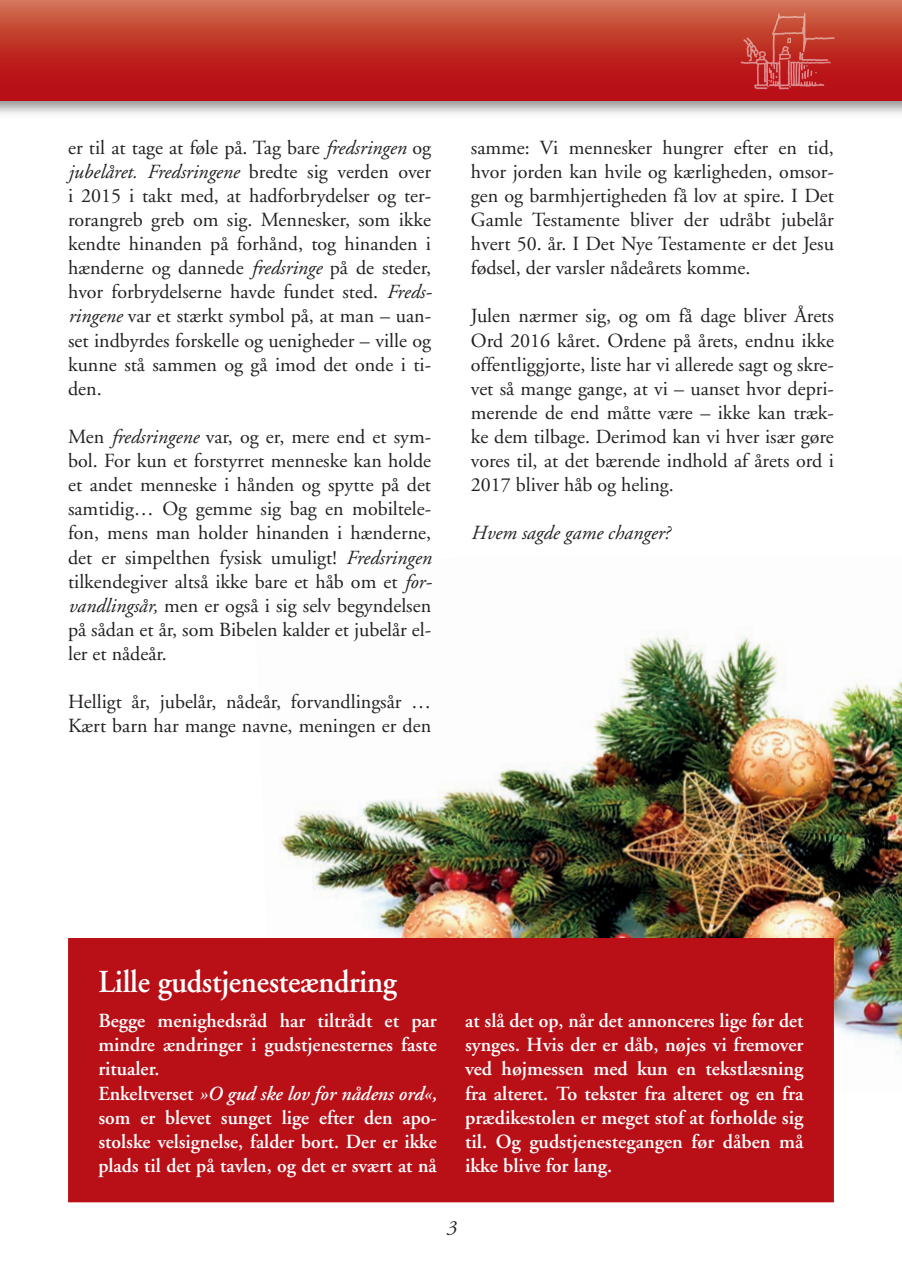
<style>
.page{position:relative;width:902px;height:1265px;background:#fff}
.page>*{position:absolute;margin:0;border:0;box-sizing:border-box;transform-origin:0 0}
.t1{font:600 32px "Adobe Garamond";letter-spacing:-.01em;color:#fff;scale:.94 1}
.t2{font:20px/24px "Adobe Garamond";color:#231f20;text-align:justify}
.t3{font:600 20px/24px "Adobe Garamond";color:#fff}
.t4{font:italic 20px "Adobe Garamond";color:#231f20}
.s1{font-style:italic}
</style>
<div class="page">
<img style="left:279px;top:630px;width:622px;height:482px">
<div style="left:0;top:0;width:901px;height:119px;background:#231f20;opacity:.5"></div>
<svg style="left:0;top:0;width:901px;height:101px"></svg>
<img style="left:728px;top:3px;width:121px;height:95px">
<div style="left:69px;top:938px;width:763px;height:263px;background:#b90f17"></div>
<div style="left:68px;top:937px;width:765px;height:265px;border:2px solid #b90f17"></div>
<p class="t2" style="left:68px;top:136px;width:365px">er til at tage at føle på. Tag bare <span class="s1">fredsringen</span> og <span class="s1">jubelåret. Fredsringene</span> bredte sig verden over i 2015 i takt med, at hadforbrydelser og ter&shy;rorangreb greb om sig. Mennesker, som ikke kendte hinanden på forhånd, tog hinanden i hænderne og dannede <span class="s1">fredsringe</span> på de steder, hvor forbrydelserne havde fundet sted. <span class="s1">Freds&shy;ringene</span> var et stærkt symbol på, at man – uan&shy;set indbyrdes forskelle og uenigheder – ville og kunne stå sammen og gå imod det onde i ti&shy;den.</p>
<p class="t2" style="left:68px;top:425px;width:365px">Men <span class="s1">fredsringene</span> var, og er, mere end et sym&shy;bol. For kun et forstyrret menneske kan holde et andet menneske i hånden og spytte på det samtidig… Og gemme sig bag en mobiltele&shy;fon, mens man holder hinanden i hænderne, det er simpelthen fysisk umuligt! <span class="s1">Fredsringen </span>tilkendegiver altså ikke bare et håb om et <span class="s1">for&shy;vandlingsår,</span> men er også i sig selv begyndelsen på sådan et år, som Bibelen kalder et jubelår el&shy;ler et nådeår.</p>
<p class="t2" style="left:68px;top:690px;width:364px">Helligt år, jubelår, nådeår, forvandlingsår …<br>Kært barn har mange navne, meningen er den</p>
<p class="t2" style="left:471px;top:136px;width:364px">samme: Vi mennesker hungrer efter en tid, hvor jorden kan hvile og kærligheden, omsor&shy;gen og barmhjertigheden få lov at spire. I Det Gamle Testamente bliver der udråbt jubelår hvert 50. år. I Det Nye Testamente er det Jesu fødsel, der varsler nådeårets komme.</p>
<p class="t2" style="left:471px;top:304px;width:364px">Julen nærmer sig, og om få dage bliver Årets Ord 2016 kåret. Ordene på årets, endnu ikke offentliggjorte, liste har vi allerede sagt og skre&shy;vet så mange gange, at vi – uanset hvor depri&shy;merende de end måtte være – ikke kan træk&shy;ke dem tilbage. Derimod kan vi hver især gøre vores til, at det bærende indhold af årets ord i 2017 bliver håb og heling.</p>
<p class="t4" style="left:471px;top:522px;width:200px">Hvem sagde game changer?</p>
<h1 class="t1" style="left:98px;top:963px;width:319px">Lille gudstjenesteændring</h1>
<p class="t3" style="left:98px;top:1009px;width:340px">Begge menighedsråd har tiltrådt et par mindre ændringer i gudstjenesternes faste ritualer.<br>Enkeltverset <span class="s1">»O gud ske lov for nådens ord«, </span>som er blevet sunget lige efter den apo&shy;stolske velsignelse, falder bort. Der er ikke plads til det på tavlen, og det er svært at nå</p>
<p class="t3" style="left:465px;top:1009px;width:340px;text-align:justify">at slå det op, når det annonceres lige før det synges. Hvis der er dåb, nøjes vi fremover ved højmessen med kun en tekstlæsning fra alteret. To tekster fra alteret og en fra prædikestolen er meget stof at forholde sig til. Og gudstjenestegangen før dåben må ikke blive for lang.</p>
<p class="t4" style="left:446px;top:1216px;width:11px">3</p>
</div>
